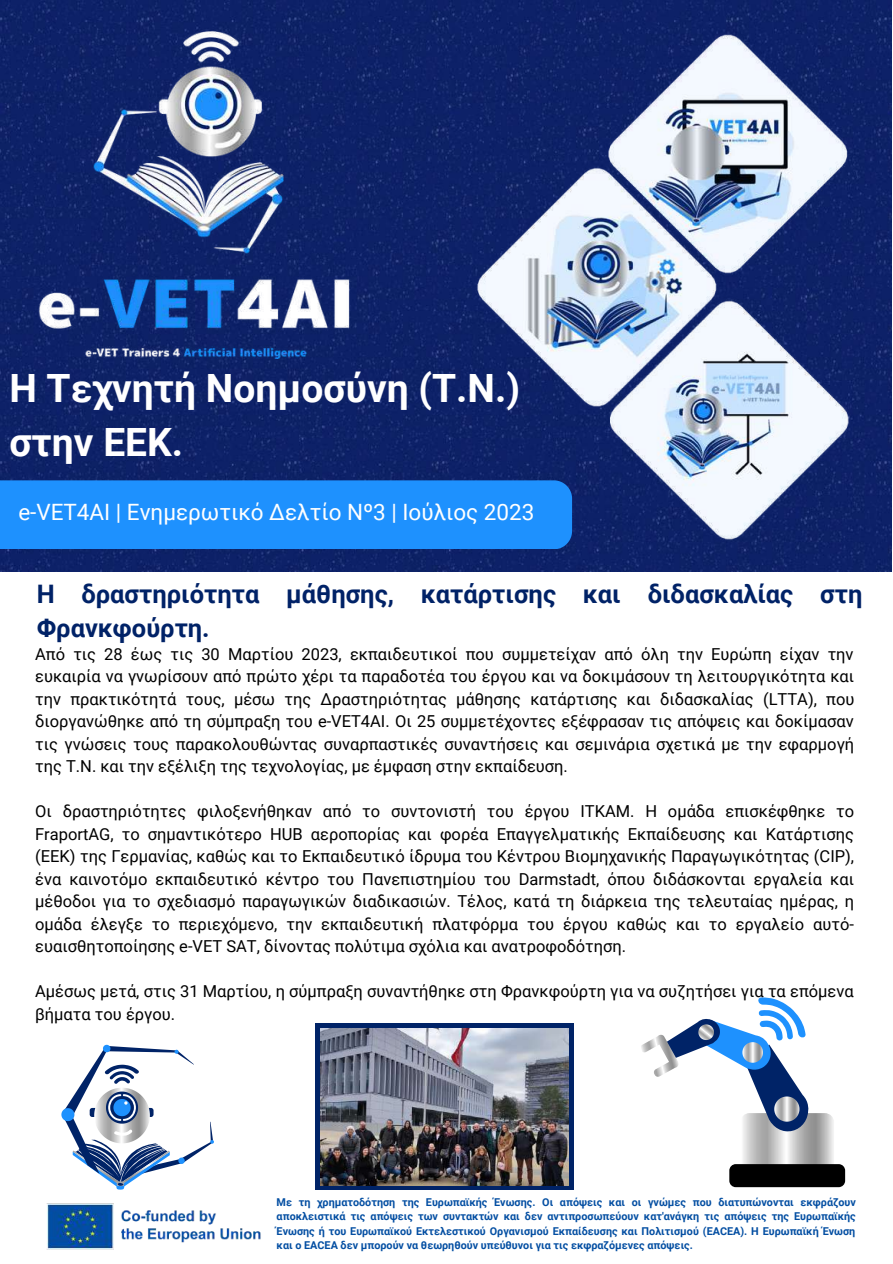
<style>
.page{position:relative;width:893px;height:1264px;background:#fff}
.page>*{position:absolute;margin:0;border:0;box-sizing:border-box;transform-origin:0 0}
.t1{font:700 39px/54px "Roboto";color:#fff}
.t2{font:700 25.5px/34.8px "Roboto";color:#002267}
.t3{font:22.5px "Roboto";color:#fff}
.t4{font:16.5px/22.5px "Roboto";color:#000;text-align:justify}
.t5{font:700 10.8px/14.4px "Roboto";color:#034ea2;text-align:justify}
</style>
<div class="page">
<img style="left:0;top:0;width:891px;height:571px">
<img style="left:27px;top:21px;width:337px;height:337px">
<img style="left:449px;top:21px;width:443px;height:535px">
<div style="left:0;top:480px;width:572px;height:69px;background:#1e91fe"></div>
<img style="left:46px;top:1203px;width:215px;height:47px">
<svg style="left:740px;top:1113px;width:94px;height:58px;background:#c1c1c1"></svg>
<div style="left:729px;top:1164px;width:116px;height:23px;background:#000;border-radius:6px"></div>
<svg style="left:641px;top:997px;width:168px;height:135px"></svg>
<svg style="left:316px;top:1023px;width:257px;height:166px;background:#163166"></svg>
<img style="left:321px;top:1028px;width:247px;height:156px">
<svg style="left:61px;top:1044px;width:153px;height:145px"></svg>
<div style="left:174px;top:1076px;width:49px;height:43px;background:#fff"></div>
<h1 class="t1" style="left:9px;top:362px;width:512px">Η Τεχνητή Νοημοσύνη (Τ.Ν.) στην ΕΕΚ.</h1>
<h3 class="t3" style="left:18px;top:499px;width:517px">e-VET4AI | Ενημερωτικό Δελτίο Nº3 | Ιούλιος 2023</h3>
<h2 class="t2" style="left:37px;top:576px;width:827px">H δραστηριότητα μάθησης, κατάρτισης και διδασκαλίας στη<br>Φρανκφούρτη.</h2>
<p class="t4" style="left:35px;top:642px;width:820px">Από τις 28 έως τις 30 Μαρτίου 2023, εκπαιδευτικοί που συμμετείχαν από όλη την Ευρώπη είχαν την ευκαιρία να γνωρίσουν από πρώτο χέρι τα παραδοτέα του έργου και να δοκιμάσουν τη λειτουργικότητα και την πρακτικότητά τους, μέσω της Δραστηριότητας μάθησης κατάρτισης και διδασκαλίας (LTTA), που διοργανώθηκε από τη σύμπραξη του e-VET4AI. Οι 25 συμμετέχοντες εξέφρασαν τις απόψεις και δοκίμασαν τις γνώσεις τους παρακολουθώντας συναρπαστικές συναντήσεις και σεμινάρια σχετικά με την εφαρμογή της Τ.Ν. και την εξέλιξη της τεχνολογίας, με έμφαση στην εκπαίδευση.</p>
<p class="t4" style="left:35px;top:800px;width:820px">Οι δραστηριότητες φιλοξενήθηκαν από το συντονιστή του έργου ITKAM. Η ομάδα επισκέφθηκε το FraportAG, το σημαντικότερο HUB αεροπορίας και φορέα Επαγγελματικής Εκπαίδευσης και Κατάρτισης (ΕΕΚ) της Γερμανίας, καθώς και το Εκπαιδευτικό ίδρυμα του Κέντρου Βιομηχανικής Παραγωγικότητας (CIP), ένα καινοτόμο εκπαιδευτικό κέντρο του Πανεπιστημίου του Darmstadt, όπου διδάσκονται εργαλεία και μέθοδοι για το σχεδιασμό παραγωγικών διαδικασιών. Τέλος, κατά τη διάρκεια της τελευταίας ημέρας, η ομάδα έλεγξε το περιεχόμενο, την εκπαιδευτική πλατφόρμα του έργου καθώς και το εργαλείο αυτό&shy;ευαισθητοποίησης e-VET SAT, δίνοντας πολύτιμα σχόλια και ανατροφοδότηση.</p>
<p class="t4" style="left:35px;top:980px;width:820px">Αμέσως μετά, στις 31 Μαρτίου, η σύμπραξη συναντήθηκε στη Φρανκφούρτη για να συζητήσει για τα επόμενα βήματα του έργου.</p>
<p class="t5" style="left:276px;top:1194px;width:580px">Με τη χρηματοδότηση της Ευρωπαϊκής Ένωσης. Οι απόψεις και οι γνώμες που διατυπώνονται εκφράζουν αποκλειστικά τις απόψεις των συντακτών και δεν αντιπροσωπεύουν κατ'ανάγκη τις απόψεις της Ευρωπαϊκής Ένωσης ή του Ευρωπαϊκού Εκτελεστικού Οργανισμού Εκπαίδευσης και Πολιτισμού (EACEA). Η Ευρωπαϊκή Ένωση και ο EACEA δεν μπορούν να θεωρηθούν υπεύθυνοι για τις εκφραζόμενες απόψεις.</p>
</div>
